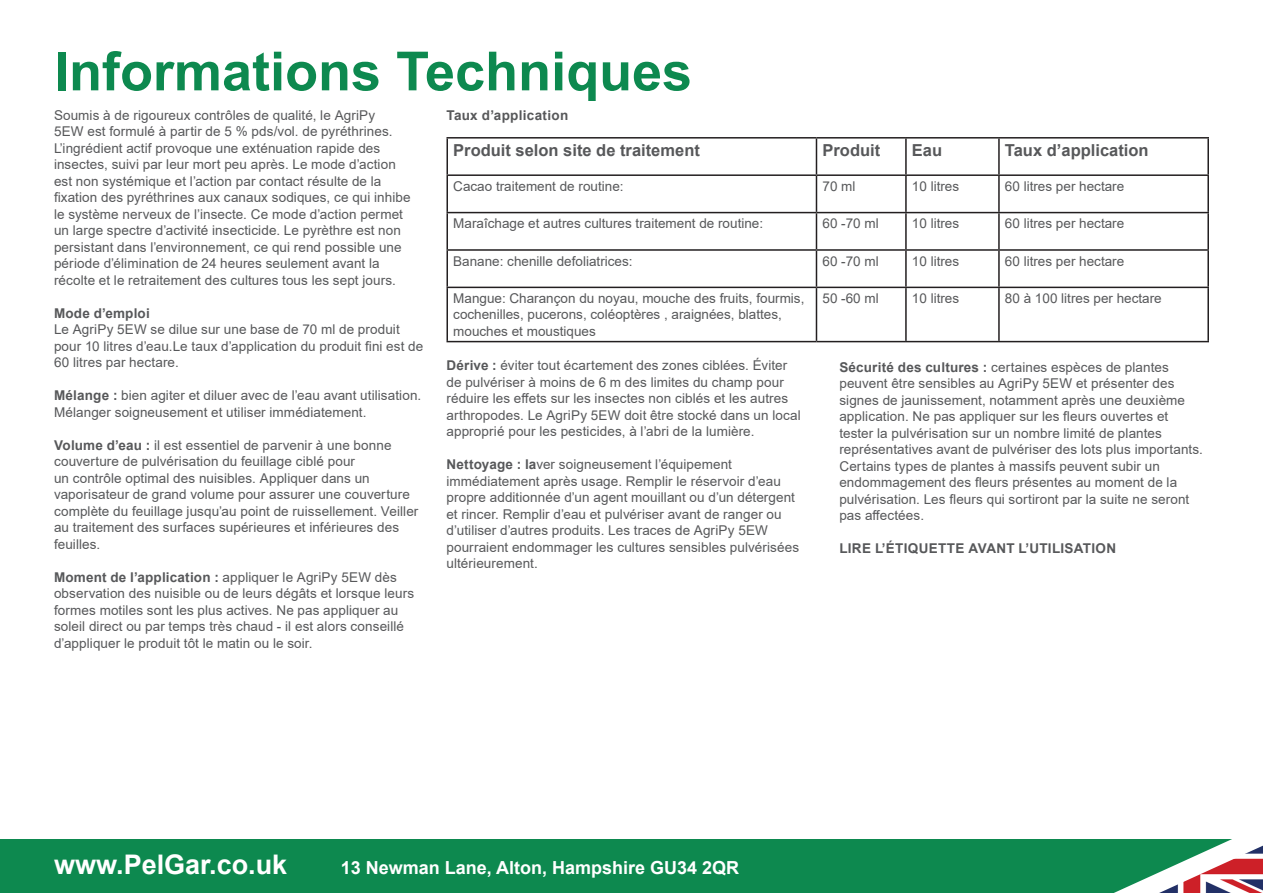
<style>
.page{position:relative;width:1263px;height:893px;background:#fff}
.page>*{position:absolute;margin:0;border:0;box-sizing:border-box;transform-origin:0 0}
.t1{font:700 54px "Arial";color:#0d894f}
.t2{font:700 27px "Arial";color:#fff}
.t3{font:700 18px "Arial";color:#fff}
.t4{font:700 16.5px "Arial";color:#57585a}
.body_text{font:13.5px/16.5px "Arial";letter-spacing:.005em;color:#57585a}
.body_text-2{font:700 13.5px "Arial";letter-spacing:.02em;color:#57585a}
.s1{font-weight:700}
</style>
<div class="page">
<div style="left:0;top:840px;width:1263px;height:53px;background:#0d894f"></div>
<svg style="left:1114px;top:839px;width:149px;height:54px"></svg>
<hr style="left:446px;top:137px;width:370px;height:2px;background:#231f20">
<hr style="left:446px;top:139px;width:2px;height:35px;background:#231f20">
<hr style="left:816px;top:137px;width:90px;height:2px;background:#231f20">
<hr style="left:816px;top:139px;width:1px;height:35px;background:#231f20">
<hr style="left:906px;top:137px;width:93px;height:2px;background:#231f20">
<hr style="left:905px;top:139px;width:2px;height:35px;background:#231f20">
<hr style="left:999px;top:137px;width:210px;height:2px;background:#231f20">
<hr style="left:998px;top:139px;width:2px;height:35px;background:#231f20">
<hr style="left:1207px;top:139px;width:2px;height:35px;background:#231f20">
<hr style="left:446px;top:174px;width:370px;height:2px;background:#231f20">
<hr style="left:446px;top:176px;width:2px;height:36px;background:#231f20">
<hr style="left:816px;top:174px;width:90px;height:2px;background:#231f20">
<hr style="left:816px;top:176px;width:1px;height:36px;background:#231f20">
<hr style="left:906px;top:174px;width:93px;height:2px;background:#231f20">
<hr style="left:905px;top:176px;width:2px;height:36px;background:#231f20">
<hr style="left:999px;top:174px;width:210px;height:2px;background:#231f20">
<hr style="left:998px;top:176px;width:2px;height:36px;background:#231f20">
<hr style="left:1207px;top:176px;width:2px;height:36px;background:#231f20">
<hr style="left:446px;top:212px;width:370px;height:1px;background:#231f20">
<hr style="left:446px;top:213px;width:2px;height:36px;background:#231f20">
<hr style="left:816px;top:212px;width:90px;height:1px;background:#231f20">
<hr style="left:816px;top:213px;width:1px;height:36px;background:#231f20">
<hr style="left:906px;top:212px;width:93px;height:1px;background:#231f20">
<hr style="left:905px;top:213px;width:2px;height:36px;background:#231f20">
<hr style="left:999px;top:212px;width:210px;height:1px;background:#231f20">
<hr style="left:998px;top:213px;width:2px;height:36px;background:#231f20">
<hr style="left:1207px;top:213px;width:2px;height:36px;background:#231f20">
<hr style="left:446px;top:249px;width:370px;height:2px;background:#231f20">
<hr style="left:446px;top:251px;width:2px;height:36px;background:#231f20">
<hr style="left:816px;top:249px;width:90px;height:2px;background:#231f20">
<hr style="left:816px;top:251px;width:1px;height:36px;background:#231f20">
<hr style="left:906px;top:249px;width:93px;height:2px;background:#231f20">
<hr style="left:905px;top:251px;width:2px;height:36px;background:#231f20">
<hr style="left:999px;top:249px;width:210px;height:2px;background:#231f20">
<hr style="left:998px;top:251px;width:2px;height:36px;background:#231f20">
<hr style="left:1207px;top:251px;width:2px;height:36px;background:#231f20">
<hr style="left:446px;top:287px;width:370px;height:1px;background:#231f20">
<hr style="left:446px;top:288px;width:2px;height:53px;background:#231f20">
<hr style="left:816px;top:287px;width:90px;height:1px;background:#231f20">
<hr style="left:816px;top:288px;width:1px;height:53px;background:#231f20">
<hr style="left:906px;top:287px;width:93px;height:1px;background:#231f20">
<hr style="left:905px;top:288px;width:2px;height:53px;background:#231f20">
<hr style="left:999px;top:287px;width:210px;height:1px;background:#231f20">
<hr style="left:998px;top:288px;width:2px;height:53px;background:#231f20">
<hr style="left:1207px;top:288px;width:2px;height:53px;background:#231f20">
<hr style="left:446px;top:341px;width:370px;height:1px;background:#231f20">
<hr style="left:816px;top:341px;width:90px;height:1px;background:#231f20">
<hr style="left:906px;top:341px;width:93px;height:1px;background:#231f20">
<hr style="left:999px;top:341px;width:210px;height:1px;background:#231f20">
<p class="t1" style="left:54px;top:33px;width:640px">Informations Techniques</p>
<p class="body_text" style="left:54px;top:107px;width:358px">Soumis à de rigoureux contrôles de qualité, le AgriPy<br>5EW est formulé à partir de 5 % pds/vol. de pyréthrines.<br>L’ingrédient actif provoque une exténuation rapide des insectes, suivi par leur mort peu après. Le mode d’action est non systémique et l’action par contact résulte de la fixation des pyréthrines aux canaux sodiques, ce qui inhibe le système nerveux de l’insecte. Ce mode d’action permet un large spectre d’activité insecticide. Le pyrèthre est non persistant dans l’environnement, ce qui rend possible une période d’élimination de 24 heures seulement avant la récolte et le retraitement des cultures tous les sept jours.</p>
<p class="body_text-2" style="left:54px;top:304px;width:97px">Mode d’emploi</p>
<p class="body_text" style="left:54px;top:321px;width:371px">Le AgriPy 5EW se dilue sur une base de 70 ml de produit pour 10 litres d’eau.Le taux d’application du produit fini est de<br>60 litres par hectare.</p>
<p class="body_text" style="left:54px;top:387px;width:369px"><span class="s1">Mélange :</span> bien agiter et diluer avec de l’eau avant utilisation.<br>Mélanger soigneusement et utiliser immédiatement.</p>
<p class="body_text" style="left:54px;top:437px;width:366px"><span class="s1">Volume d’eau :</span> il est essentiel de parvenir à une bonne couverture de pulvérisation du feuillage ciblé pour<br>un contrôle optimal des nuisibles. Appliquer dans un vaporisateur de grand volume pour assurer une couverture complète du feuillage jusqu’au point de ruissellement. Veiller au traitement des surfaces supérieures et inférieures des feuilles.</p>
<p class="body_text" style="left:54px;top:569px;width:362px"><span class="s1">Moment de l’application :</span> appliquer le AgriPy 5EW dès observation des nuisible ou de leurs dégâts et lorsque leurs formes motiles sont les plus actives. Ne pas appliquer au soleil direct ou par temps très chaud - il est alors conseillé d’appliquer le produit tôt le matin ou le soir.</p>
<p class="body_text-2" style="left:446px;top:106px;width:123px">Taux d’application</p>
<p class="t4" style="left:453px;top:138px;width:248px">Produit selon site de traitement</p>
<p class="t4" style="left:822px;top:138px;width:59px">Produit</p>
<p class="t4" style="left:912px;top:138px;width:32px">Eau</p>
<p class="t4" style="left:1005px;top:138px;width:145px">Taux d’application</p>
<p class="body_text" style="left:453px;top:178px;width:172px">Cacao traitement de routine:</p>
<p class="body_text" style="left:822px;top:178px;width:35px">70 ml</p>
<p class="body_text" style="left:912px;top:178px;width:49px">10 litres</p>
<p class="body_text" style="left:1005px;top:178px;width:121px">60 litres per hectare</p>
<p class="body_text" style="left:453px;top:215px;width:311px">Maraîchage et autres cultures traitement de routine:</p>
<p class="body_text" style="left:822px;top:215px;width:58px">60 -70 ml</p>
<p class="body_text" style="left:912px;top:215px;width:49px">10 litres</p>
<p class="body_text" style="left:1005px;top:215px;width:121px">60 litres per hectare</p>
<p class="body_text" style="left:453px;top:253px;width:181px">Banane: chenille defoliatrices:</p>
<p class="body_text" style="left:822px;top:253px;width:58px">60 -70 ml</p>
<p class="body_text" style="left:912px;top:253px;width:49px">10 litres</p>
<p class="body_text" style="left:1005px;top:253px;width:121px">60 litres per hectare</p>
<p class="body_text" style="left:453px;top:290px;width:353px">Mangue: Charançon du noyau, mouche des fruits, fourmis, cochenilles, pucerons, coléoptères , araignées, blattes, mouches et moustiques</p>
<p class="body_text" style="left:822px;top:290px;width:58px">50 -60 ml</p>
<p class="body_text" style="left:912px;top:290px;width:49px">10 litres</p>
<p class="body_text" style="left:1005px;top:290px;width:158px">80 à 100 litres per hectare</p>
<p class="body_text" style="left:446px;top:357px;width:356px"><span class="s1">Dérive :</span> éviter tout écartement des zones ciblées. Éviter de pulvériser à moins de 6 m des limites du champ pour réduire les effets sur les insectes non ciblés et les autres arthropodes. Le AgriPy 5EW doit être stocké dans un local approprié pour les pesticides, à l’abri de la lumière.</p>
<p class="body_text" style="left:446px;top:456px;width:354px"><span class="s1">Nettoyage : la</span>ver soigneusement l’équipement immédiatement après usage. Remplir le réservoir d’eau propre additionnée d’un agent mouillant ou d’un détergent et rincer. Remplir d’eau et pulvériser avant de ranger ou d’utiliser d’autres produits. Les traces de AgriPy 5EW pourraient endommager les cultures sensibles pulvérisées ultérieurement.</p>
<p class="body_text" style="left:839px;top:358px;width:365px"><span class="s1">Sécurité des cultures :</span> certaines espèces de plantes peuvent être sensibles au AgriPy 5EW et présenter des signes de jaunissement, notamment après une deuxième application. Ne pas appliquer sur les fleurs ouvertes et tester la pulvérisation sur un nombre limité de plantes représentatives avant de pulvériser des lots plus importants.<br>Certains types de plantes à massifs peuvent subir un endommagement des fleurs présentes au moment de la pulvérisation. Les fleurs qui sortiront par la suite ne seront pas affectées.</p>
<p class="body_text-2" style="left:839px;top:539px;width:278px">LIRE L’ÉTIQUETTE AVANT L’UTILISATION</p>
<p class="t2" style="left:54px;top:846px;width:235px">www.PelGar.co.uk</p>
<p class="t3" style="left:341px;top:855px;width:400px">13 Newman Lane, Alton, Hampshire GU34 2QR</p>
</div>
